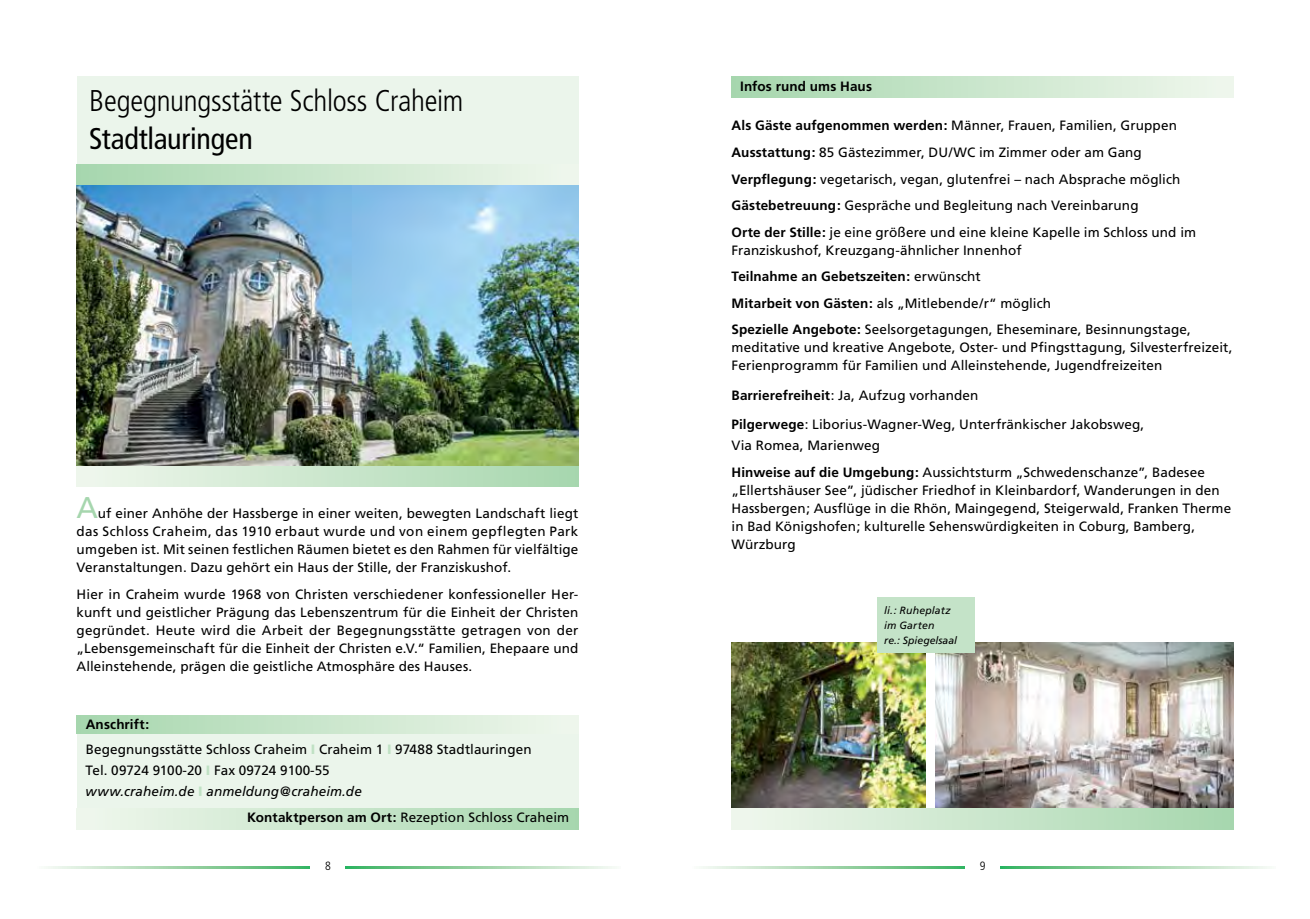
<style>
.page{position:relative;width:1310px;height:919px;background:#fff}
.page>*{position:absolute;margin:0;border:0;box-sizing:border-box;transform-origin:0 0}
.t1{font:300 condensed 30px "Frutiger";letter-spacing:-.01em;color:#000}
.t2{font:condensed 30px "Frutiger";letter-spacing:-.005em;color:#000}
.t3{font:30px "Frutiger";color:#a6d6ae}
.t4{font:13.5px/18px "Frutiger";letter-spacing:.01em;color:#000}
.t5{font:italic 13.5px/21px "Frutiger";letter-spacing:.005em;color:#000}
.t6{font:700 13.5px "Frutiger";letter-spacing:.01em;color:#000}
.t7{font:300 condensed 12px "Frutiger";color:#000}
.t8{font:italic 10.5px/15px "Frutiger";letter-spacing:.01em;color:#000}
.s1{font-weight:700}
.s2{font-weight:900;color:#c0e1c4}
.s3{font-style:normal}
.s4{font-weight:900;font-style:normal;color:#c0e1c4}
</style>
<div class="page">
<div style="left:732px;top:77px;width:501px;height:20px;background:linear-gradient(to right,#a6d6ad,#f0f7ed)"></div>
<div style="left:77px;top:716px;width:501px;height:113px;background:#ebf5eb"></div>
<div style="left:77px;top:715px;width:501px;height:18px;background:linear-gradient(to right,#a6d6ad,#f0f7ed)"></div>
<div style="left:77px;top:465px;width:501px;height:21px;background:linear-gradient(to right,#f0f7ed,#a6d6ad)"></div>
<div style="left:77px;top:77px;width:501px;height:108px;background:#ebf5eb"></div>
<div style="left:77px;top:164px;width:501px;height:21px;background:linear-gradient(to right,#a6d6ad,#f0f7ed)"></div>
<svg style="left:703px;top:866px;width:564px;height:2px"></svg>
<div style="left:965px;top:859px;width:35px;height:37px;background:#fff"></div>
<svg style="left:48px;top:866px;width:564px;height:2px"></svg>
<div style="left:310px;top:859px;width:35px;height:37px;background:#fff"></div>
<img style="left:731px;top:642px;width:194px;height:166px">
<img style="left:935px;top:642px;width:298px;height:166px">
<div style="left:877px;top:597px;width:98px;height:55px;background:#c4e3c8"></div>
<img style="left:77px;top:185px;width:501px;height:280px">
<div style="left:77px;top:808px;width:501px;height:21px;background:linear-gradient(to right,#f0f7ed,#a6d6ad)"></div>
<div style="left:731px;top:808px;width:502px;height:21px;background:linear-gradient(to right,#f0f7ed,#a6d6ae)"></div>
<h1 class="t1" style="left:89px;top:83px;width:375px">Begegnungsstätte Schloss Craheim</h1>
<h1 class="t2" style="left:89px;top:121px;width:165px">Stadtlauringen</h1>
<h1 class="t3" style="left:77px;top:490px;width:23px">A</h1>
<p class="t4" style="left:77px;top:504px;width:503px;text-align:justify;text-indent:21px">uf einer Anhöhe der Hassberge in einer weiten, bewegten Landschaft liegt das Schloss Craheim, das 1910 erbaut wurde und von einem gepflegten Park umgeben ist. Mit seinen festlichen Räumen bietet es den Rahmen für vielfältige Veranstaltungen. Dazu gehört ein Haus der Stille, der Franziskushof.</p>
<p class="t4" style="left:77px;top:585px;width:503px;text-align:justify">Hier in Craheim wurde 1968 von Christen verschiedener konfessioneller Her&shy;kunft und geistlicher Prägung das Lebenszentrum für die Einheit der Christen gegründet. Heute wird die Arbeit der Begegnungsstätte getragen von der „Lebensgemeinschaft für die Einheit der Christen e.V.“ Familien, Ehepaare und Alleinstehende, prägen die geistliche Atmosphäre des Hauses.</p>
<p class="t4" style="left:86px;top:711px;width:447px;line-height:25.2px"><span class="s1">Anschrift:<br></span>Begegnungsstätte Schloss Craheim <span class="s2">I</span> Craheim 1 <span class="s2">I</span> 97488 Stadtlauringen</p>
<p class="t5" style="left:86px;top:760px;width:278px"><span class="s3">Tel. 09724 9100-20</span> <span class="s4">I</span> <span class="s3">Fax 09724 9100-55 </span>www.craheim.de <span class="s4">I</span> anmeldung@craheim.de</p>
<p class="t4" style="left:247px;top:808px;width:324px"><span class="s1">Kontaktperson am Ort:</span> Rezeption Schloss Craheim</p>
<p class="t6" style="left:740px;top:79px;width:133px">Infos rund ums Haus</p>
<p class="t4" style="left:731px;top:113px;width:466px;line-height:26.5px"><span class="s1">Als Gäste aufgenommen werden:</span> Männer, Frauen, Familien, Gruppen <span class="s1">Ausstattung:</span> 85 Gästezimmer, DU/WC im Zimmer oder am Gang <span class="s1">Verpflegung:</span> vegetarisch, vegan, glutenfrei – nach Absprache möglich <span class="s1">Gästebetreuung:</span> Gespräche und Begleitung nach Vereinbarung<br><span class="s1">Orte der Stille:</span> je eine größere und eine kleine Kapelle im Schloss und im</p>
<p class="t4" style="left:731px;top:237px;width:461px;line-height:26.5px">Franziskushof, Kreuzgang-ähnlicher Innenhof<br><span class="s1">Teilnahme an Gebetszeiten:</span> erwünscht<br><span class="s1">Mitarbeit von Gästen:</span> als „Mitlebende/r“ möglich<br><span class="s1">Spezielle Angebote:</span> Seelsorgetagungen, Eheseminare, Besinnungstage,</p>
<p class="t4" style="left:731px;top:338px;width:502px">meditative und kreative Angebote, Oster- und Pfingsttagung, Silvesterfreizeit,<br>Ferienprogramm für Familien und Alleinstehende, Jugendfreizeiten</p>
<p class="t4" style="left:731px;top:380px;width:414px;line-height:29.5px"><span class="s1">Barrierefreiheit</span>: Ja, Aufzug vorhanden<br><span class="s1">Pilgerwege</span>: Liborius-Wagner-Weg, Unterfränkischer Jakobsweg,</p>
<p class="t4" style="left:731px;top:432px;width:475px;line-height:26.5px">Via Romea, Marienweg<br><span class="s1">Hinweise auf die Umgebung:</span> Aussichtsturm „Schwedenschanze”, Badesee</p>
<p class="t4" style="left:731px;top:481px;width:501px">„Ellertshäuser See”, jüdischer Friedhof in Kleinbardorf, Wanderungen in den Hassbergen; Ausflüge in die Rhön, Maingegend, Steigerwald, Franken Therme in Bad Königshofen; kulturelle Sehenswürdigkeiten in Coburg, Bamberg, Würzburg</p>
<p class="t8" style="left:884px;top:602px;width:74px">li.: Ruheplatz im Garten<br>re.: Spiegelsaal</p>
<p class="t7" style="left:325px;top:858px;width:7px">8</p>
<p class="t7" style="left:980px;top:858px;width:7px">9</p>
</div>
